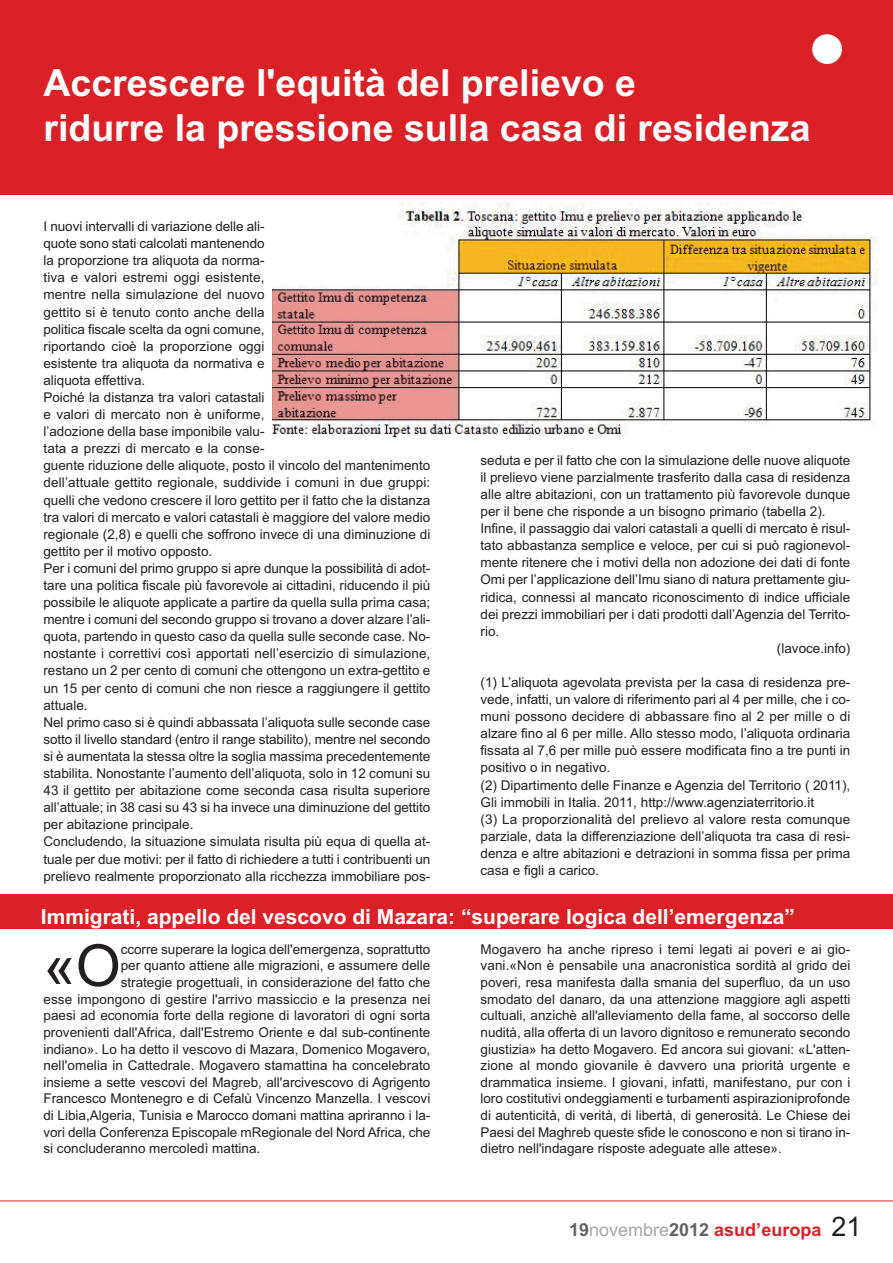
<style>
.page{position:relative;width:893px;height:1263px;background:#fff}
.page>*{position:absolute;margin:0;border:0;box-sizing:border-box;transform-origin:0 0}
.t1{font:57.9px "Arial";color:#231f20}
.t2{font:700 37.5px/45px "Arial";color:#fff}
.t3{font:700 21px "Arial";color:#fff}
.t4{font:700 18px "Arial";color:#da2128}
.t5{font:13.5px/17.1px "Arial";color:#231f20}
.s1{color:#656262}
.s2{font-weight:400;color:#a9a7a6}
.s3{font-weight:400;font-size:27px;color:#231f20}
</style>
<div class="page">
<div style="left:0;top:0;width:892px;height:194px;background:#da2128"></div>
<hr style="left:0;top:1201px;width:892px;height:1px;background:#da2128">
<div style="left:812px;top:34px;width:30px;height:30px;background:#fff;border-radius:50%"></div>
<img style="left:272px;top:203px;width:606px;height:234px">
<div style="left:0;top:895px;width:892px;height:34px;background:#da2128"></div>
<h2 class="t2" style="left:43px;top:64px;width:768px">Accrescere l'equità del prelievo e<br>ridurre la pressione sulla casa di residenza</h2>
<p class="t5" style="left:43px;top:219px;width:388px">I nuovi intervalli di variazione delle ali-<br>quote sono stati calcolati mantenendo<br>la proporzione tra aliquota da norma-<br>tiva e valori estremi oggi esistente,<br>mentre nella simulazione del nuovo<br>gettito si è tenuto conto anche della<br>politica fiscale scelta da ogni comune,<br>riportando cioè la proporzione oggi<br>esistente tra aliquota da normativa e<br>aliquota effettiva.<br>Poiché la distanza tra valori catastali<br>e valori di mercato non è uniforme,<br>l’adozione della base imponibile valu-<br>tata a prezzi di mercato e la conse-<br>guente riduzione delle aliquote, posto il vincolo del mantenimento dell’attuale gettito regionale, suddivide i comuni in due gruppi: quelli che vedono crescere il loro gettito per il fatto che la distanza tra valori di mercato e valori catastali è maggiore del valore medio regionale (2,8) e quelli che soffrono invece di una diminuzione di gettito per il motivo opposto.<br>Per i comuni del primo gruppo si apre dunque la possibilità di adot&shy;tare una politica fiscale più favorevole ai cittadini, riducendo il più possibile le aliquote applicate a partire da quella sulla prima casa; mentre i comuni del secondo gruppo si trovano a dover alzare l’ali&shy;quota, partendo in questo caso da quella sulle seconde case. No&shy;nostante i correttivi così apportati nell’esercizio di simulazione, restano un 2 per cento di comuni che ottengono un extra-gettito e un 15 per cento di comuni che non riesce a raggiungere il gettito attuale.<br>Nel primo caso si è quindi abbassata l’aliquota sulle seconde case sotto il livello standard (entro il range stabilito), mentre nel secondo si è aumentata la stessa oltre la soglia massima precedentemente stabilita. Nonostante l’aumento dell’aliquota, solo in 12 comuni su 43 il gettito per abitazione come seconda casa risulta superiore all’attuale; in 38 casi su 43 si ha invece una diminuzione del gettito per abitazione principale.<br>Concludendo, la situazione simulata risulta più equa di quella at&shy;tuale per due motivi: per il fatto di richiedere a tutti i contribuenti un prelievo realmente proporzionato alla ricchezza immobiliare pos-</p>
<p class="t5" style="left:480px;top:453px;width:371px">seduta e per il fatto che con la simulazione delle nuove aliquote</p>
<p class="t5" style="left:480px;top:470px;width:371px">il prelievo viene parzialmente trasferito dalla casa di residenza</p>
<p class="t5" style="left:480px;top:487px;width:371px">alle altre abitazioni, con un trattamento più favorevole dunque</p>
<p class="t5" style="left:480px;top:504px;width:346px">per il bene che risponde a un bisogno primario (tabella 2).</p>
<p class="t5" style="left:480px;top:521px;width:371px">Infine, il passaggio dai valori catastali a quelli di mercato è risul-</p>
<p class="t5" style="left:480px;top:538px;width:371px">tato abbastanza semplice e veloce, per cui si può ragionevol-</p>
<p class="t5" style="left:480px;top:555px;width:371px">mente ritenere che i motivi della non adozione dei dati di fonte</p>
<p class="t5" style="left:480px;top:572px;width:371px">Omi per l’applicazione dell’Imu siano di natura prettamente giu-</p>
<p class="t5" style="left:480px;top:590px;width:371px">ridica, connessi al mancato riconoscimento di indice ufficiale</p>
<p class="t5" style="left:480px;top:607px;width:371px">dei prezzi immobiliari per i dati prodotti dall’Agenzia del Territo-</p>
<p class="t5" style="left:480px;top:624px;width:20px">rio.</p>
<p class="t5" style="left:777px;top:641px;width:75px">(lavoce.info)</p>
<p class="t5" style="left:480px;top:675px;width:371px">(1) L’aliquota agevolata prevista per la casa di residenza pre&shy;vede, infatti, un valore di riferimento pari al 4 per mille, che i co&shy;muni possono decidere di abbassare fino al 2 per mille o di alzare fino al 6 per mille. Allo stesso modo, l’aliquota ordinaria fissata al 7,6 per mille può essere modificata fino a tre punti in positivo o in negativo.<br>(2) Dipartimento delle Finanze e Agenzia del Territorio ( 2011), Gli immobili in Italia. 2011, http://www.agenziaterritorio.it<br>(3) La proporzionalità del prelievo al valore resta comunque parziale, data la differenziazione dell’aliquota tra casa di resi&shy;denza e altre abitazioni e detrazioni in somma fissa per prima casa e figli a carico.</p>
<h3 class="t3" style="left:41px;top:909px;width:755px">Immigrati, appello del vescovo di Mazara: “superare logica dell’emergenza”</h3>
<h1 class="t1" style="left:43px;top:945px;width:79px">«O</h1>
<p class="t5" style="left:121px;top:942px;width:311px">ccorre superare la logica dell'emergenza, soprattutto</p>
<p class="t5" style="left:480px;top:942px;width:371px;line-height:16.6px;text-align:justify">Mogavero ha anche ripreso i temi legati ai poveri e ai gio&shy;vani.«Non è pensabile una anacronistica sordità al grido dei poveri, resa manifesta dalla smania del superfluo, da un uso smodato del danaro, da una attenzione maggiore agli aspetti cultuali, anzichè all'alleviamento della fame, al soccorso delle nudità, alla offerta di un lavoro dignitoso e remunerato secondo giustizia» ha detto Mogavero. Ed ancora sui giovani: «L'atten&shy;zione al mondo giovanile è davvero una priorità urgente e drammatica insieme. I giovani, infatti, manifestano, pur con i loro costitutivi ondeggiamenti e turbamenti aspirazioniprofonde di autenticità, di verità, di libertà, di generosità. Le Chiese dei Paesi del Maghreb queste sfide le conoscono e non si tirano in&shy;dietro nell'indagare risposte adeguate alle attese».</p>
<p class="t5" style="left:121px;top:958px;width:311px">per quanto attiene alle migrazioni, e assumere delle</p>
<p class="t5" style="left:121px;top:975px;width:311px">strategie progettuali, in considerazione del fatto che</p>
<p class="t5" style="left:43px;top:992px;width:388px">esse impongono di gestire l'arrivo massiccio e la presenza nei</p>
<p class="t5" style="left:43px;top:1008px;width:388px">paesi ad economia forte della regione di lavoratori di ogni sorta</p>
<p class="t5" style="left:43px;top:1025px;width:388px">provenienti dall'Africa, dall'Estremo Oriente e dal sub-continente</p>
<p class="t5" style="left:43px;top:1042px;width:388px">indiano». Lo ha detto il vescovo di Mazara, Domenico Mogavero,</p>
<p class="t5" style="left:43px;top:1058px;width:388px">nell'omelia in Cattedrale. Mogavero stamattina ha concelebrato</p>
<p class="t5" style="left:43px;top:1075px;width:388px">insieme a sette vescovi del Magreb, all'arcivescovo di Agrigento</p>
<p class="t5" style="left:43px;top:1092px;width:388px">Francesco Montenegro e di Cefalù Vincenzo Manzella. I vescovi</p>
<p class="t5" style="left:43px;top:1108px;width:388px">di Libia,Algeria, Tunisia e Marocco domani mattina apriranno i la-</p>
<p class="t5" style="left:43px;top:1125px;width:388px">vori della Conferenza Episcopale mRegionale del Nord Africa, che</p>
<p class="t5" style="left:43px;top:1141px;width:218px">si concluderanno mercoledì mattina.</p>
<h3 class="t4" style="left:569px;top:1223px;width:294px"><span class="s1">19</span><span class="s2">novembre</span><span class="s1">2012</span> asud’europa <span class="s3">21</span></h3>
</div>
